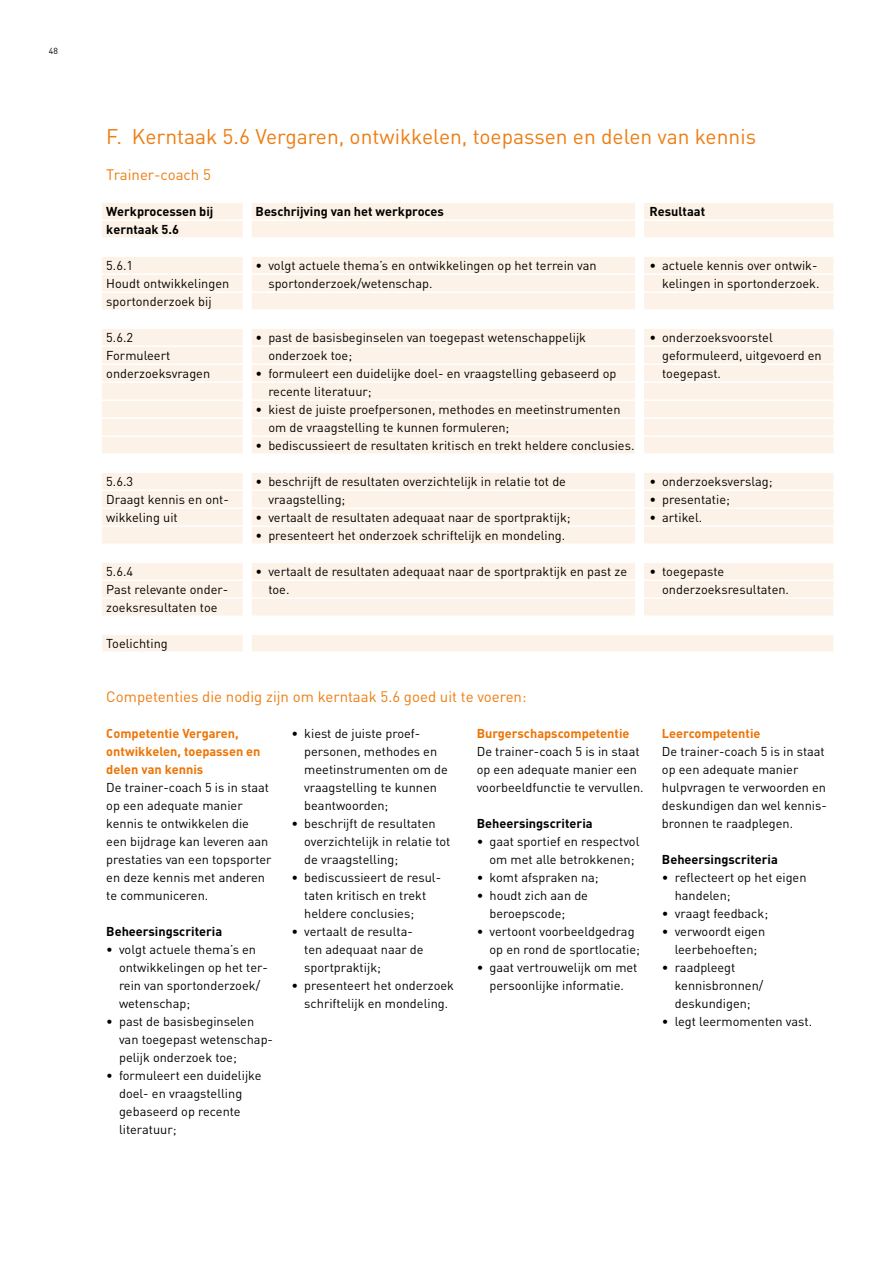
<style>
.page{position:relative;width:893px;height:1263px;background:#fff}
.page>*{position:absolute;margin:0;border:0;box-sizing:border-box;transform-origin:0 0}
.t1{font:21px "DIN";color:#ee7d11}
.t2{font:15px "DIN";color:#ee7d11}
.t3{font:12.75px/18px "DIN";color:#000}
.t4{font:700 12.75px/18px "DIN";color:#000}
.t5{font:700 12.75px/18px "DIN";color:#ec7405}
.t6{font:8.7px "DIN";color:#000}
</style>
<div class="page">
<div style="left:102px;top:203px;width:731px;height:16px;background:#fdf2e7"></div>
<div style="left:102px;top:221px;width:731px;height:16px;background:#fdf2e7"></div>
<div style="left:102px;top:257px;width:731px;height:16px;background:#fdf2e7"></div>
<div style="left:102px;top:275px;width:731px;height:16px;background:#fdf2e7"></div>
<div style="left:102px;top:293px;width:731px;height:16px;background:#fdf2e7"></div>
<div style="left:102px;top:329px;width:731px;height:16px;background:#fdf2e7"></div>
<div style="left:102px;top:347px;width:731px;height:16px;background:#fdf2e7"></div>
<div style="left:102px;top:365px;width:731px;height:16px;background:#fdf2e7"></div>
<div style="left:102px;top:383px;width:731px;height:16px;background:#fdf2e7"></div>
<div style="left:102px;top:401px;width:731px;height:16px;background:#fdf2e7"></div>
<div style="left:102px;top:419px;width:731px;height:16px;background:#fdf2e7"></div>
<div style="left:102px;top:437px;width:731px;height:16px;background:#fdf2e7"></div>
<div style="left:102px;top:473px;width:731px;height:16px;background:#fdf2e7"></div>
<div style="left:102px;top:491px;width:731px;height:16px;background:#fdf2e7"></div>
<div style="left:102px;top:509px;width:731px;height:16px;background:#fdf2e7"></div>
<div style="left:102px;top:527px;width:731px;height:16px;background:#fdf2e7"></div>
<div style="left:102px;top:563px;width:731px;height:16px;background:#fdf2e7"></div>
<div style="left:102px;top:581px;width:731px;height:16px;background:#fdf2e7"></div>
<div style="left:102px;top:599px;width:731px;height:16px;background:#fdf2e7"></div>
<div style="left:102px;top:635px;width:731px;height:16px;background:#fdf2e7"></div>
<div style="left:243px;top:194px;width:9px;height:462px;background:#fff"></div>
<div style="left:635px;top:194px;width:9px;height:426px;background:#fff"></div>
<p class="t6" style="left:49px;top:45px;width:11px">48</p>
<h1 class="t1" style="left:106px;top:123px;width:651px">F. Kerntaak 5.6 Vergaren, ontwikkelen, toepassen en delen van kennis</h1>
<p class="t2" style="left:106px;top:165px;width:106px">Trainer-coach 5</p>
<p class="t4" style="left:106px;top:202px;width:109px">Werkprocessen bij kerntaak 5.6</p>
<p class="t4" style="left:256px;top:202px;width:190px">Beschrijving van het werkproces</p>
<p class="t4" style="left:649px;top:202px;width:57px">Resultaat</p>
<p class="t3" style="left:106px;top:256px;width:124px">5.6.1<br>Houdt ontwikkelingen sportonderzoek bij</p>
<p class="t3" style="left:268px;top:256px;width:330px;text-indent:-13px">• volgt actuele thema’s en ontwikkelingen op het terrein van sportonderzoek/wetenschap.</p>
<p class="t3" style="left:649px;top:256px;width:172px;text-align:right">• actuele kennis over ontwik&shy;kelingen in sportonderzoek.</p>
<p class="t3" style="left:106px;top:328px;width:105px">5.6.2<br>Formuleert onderzoeksvragen</p>
<p class="t3" style="left:268px;top:328px;width:319px;text-indent:-13px">• past de basisbeginselen van toegepast wetenschappelijk onderzoek toe;</p>
<p class="t3" style="left:662px;top:328px;width:161px;text-indent:-13px">• onderzoeksvoorstel geformuleerd, uitgevoerd en toegepast.</p>
<p class="t3" style="left:268px;top:364px;width:349px;text-indent:-13px">• formuleert een duidelijke doel- en vraagstelling gebaseerd op recente literatuur;</p>
<p class="t3" style="left:268px;top:400px;width:354px;text-indent:-13px">• kiest de juiste proefpersonen, methodes en meetinstrumenten om de vraagstelling te kunnen formuleren;</p>
<p class="t3" style="left:256px;top:436px;width:380px">• bediscussieert de resultaten kritisch en trekt heldere conclusies.</p>
<p class="t3" style="left:106px;top:472px;width:124px">5.6.3<br>Draagt kennis en ont&shy;wikkeling uit</p>
<p class="t3" style="left:268px;top:472px;width:299px;text-indent:-13px">• beschrijft de resultaten overzichtelijk in relatie tot de vraagstelling;</p>
<p class="t3" style="left:256px;top:508px;width:317px">• vertaalt de resultaten adequaat naar de sportpraktijk;</p>
<p class="t3" style="left:256px;top:526px;width:311px">• presenteert het onderzoek schriftelijk en mondeling.</p>
<p class="t3" style="left:649px;top:472px;width:125px">• onderzoeksverslag;</p>
<p class="t3" style="left:649px;top:490px;width:82px">• presentatie;</p>
<p class="t3" style="left:649px;top:508px;width:54px">• artikel.</p>
<p class="t3" style="left:106px;top:562px;width:123px">5.6.4<br>Past relevante onder&shy;zoeksresultaten toe</p>
<p class="t3" style="left:268px;top:562px;width:360px;text-indent:-13px">• vertaalt de resultaten adequaat naar de sportpraktijk en past ze toe.</p>
<p class="t3" style="left:662px;top:562px;width:128px;text-indent:-13px">• toegepaste onderzoeksresultaten.</p>
<p class="t3" style="left:106px;top:634px;width:63px">Toelichting</p>
<p class="t2" style="left:106px;top:687px;width:422px">Competenties die nodig zijn om kerntaak 5.6 goed uit te voeren:</p>
<p class="t5" style="left:106px;top:724px;width:156px">Competentie Vergaren, ontwikkelen, toepassen en delen van kennis</p>
<p class="t3" style="left:106px;top:778px;width:167px">De trainer-coach 5 is in staat op een adequate manier kennis te ontwikkelen die een bijdrage kan leveren aan prestaties van een topsporter en deze kennis met anderen te communiceren.</p>
<p class="t4" style="left:106px;top:922px;width:117px">Beheersingscriteria</p>
<p class="t3" style="left:119px;top:940px;width:150px;text-indent:-13px">• volgt actuele thema’s en ontwikkelingen op het ter&shy;rein van sportonderzoek/ wetenschap;</p>
<p class="t3" style="left:119px;top:1012px;width:156px;text-indent:-13px">• past de basisbeginselen van toegepast wetenschap&shy;pelijk onderzoek toe;</p>
<p class="t3" style="left:119px;top:1066px;width:144px;text-indent:-13px">• formuleert een duidelijke doel- en vraagstelling gebaseerd op recente literatuur;</p>
<p class="t3" style="left:304px;top:724px;width:145px;text-indent:-13px">• kiest de juiste proef&shy;personen, methodes en meetinstrumenten om de vraagstelling te kunnen beantwoorden;</p>
<p class="t3" style="left:304px;top:814px;width:148px;text-indent:-13px">• beschrijft de resultaten overzichtelijk in relatie tot de vraagstelling;</p>
<p class="t3" style="left:304px;top:868px;width:138px;text-indent:-13px">• bediscussieert de resul&shy;taten kritisch en trekt heldere conclusies;</p>
<p class="t3" style="left:304px;top:922px;width:121px;text-indent:-13px">• vertaalt de resulta&shy;ten adequaat naar de sportpraktijk;</p>
<p class="t3" style="left:292px;top:976px;width:164px;text-align:center">• presenteert het onderzoek schriftelijk en mondeling.</p>
<p class="t5" style="left:477px;top:724px;width:154px">Burgerschapscompetentie</p>
<p class="t3" style="left:477px;top:742px;width:168px">De trainer-coach 5 is in staat op een adequate manier een voorbeeldfunctie te vervullen.</p>
<p class="t4" style="left:477px;top:814px;width:117px">Beheersingscriteria</p>
<p class="t3" style="left:489px;top:832px;width:151px;text-indent:-13px">• gaat sportief en respectvol om met alle betrokkenen;</p>
<p class="t3" style="left:477px;top:868px;width:123px">• komt afspraken na;</p>
<p class="t3" style="left:489px;top:886px;width:100px;text-indent:-13px">• houdt zich aan de beroepscode;</p>
<p class="t3" style="left:489px;top:922px;width:152px;text-indent:-13px">• vertoont voorbeeldgedrag op en rond de sportlocatie;</p>
<p class="t3" style="left:477px;top:958px;width:162px;text-align:center">• gaat vertrouwelijk om met persoonlijke informatie.</p>
<p class="t5" style="left:662px;top:724px;width:100px">Leercompetentie</p>
<p class="t3" style="left:662px;top:742px;width:166px">De trainer-coach 5 is in staat op een adequate manier hulpvragen te verwoorden en deskundigen dan wel kennis&shy;bronnen te raadplegen.</p>
<p class="t4" style="left:662px;top:850px;width:117px">Beheersingscriteria</p>
<p class="t3" style="left:675px;top:868px;width:133px;text-indent:-13px">• reflecteert op het eigen handelen;</p>
<p class="t3" style="left:662px;top:904px;width:108px">• vraagt feedback;</p>
<p class="t3" style="left:662px;top:922px;width:105px;text-align:center">• verwoordt eigen leerbehoeften;</p>
<p class="t3" style="left:675px;top:958px;width:90px;text-indent:-13px">• raadpleegt kennisbronnen/ deskundigen;</p>
<p class="t3" style="left:662px;top:1012px;width:152px">• legt leermomenten vast.</p>
</div>
